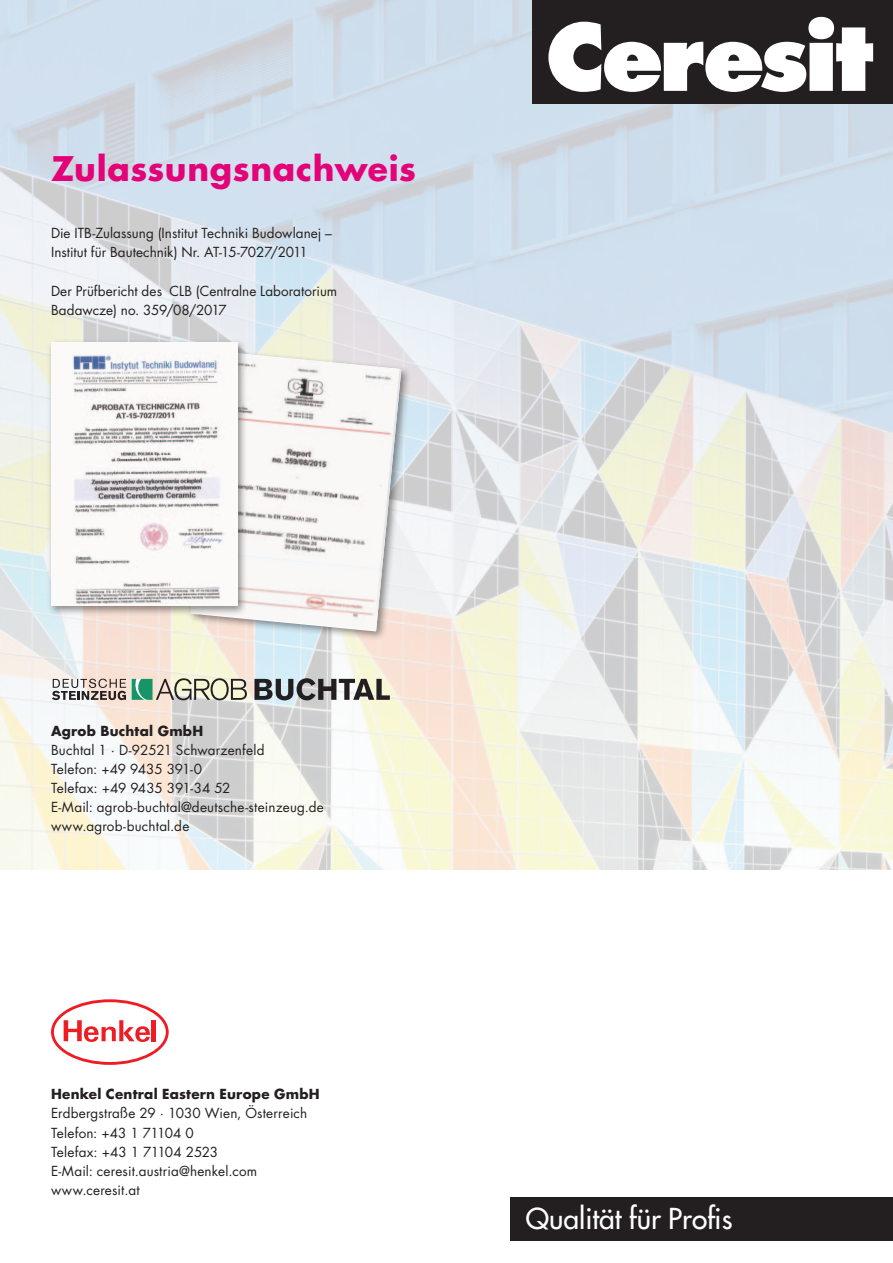
<style>
.page{position:relative;width:893px;height:1263px;background:#fff}
.page>*{position:absolute;margin:0;border:0;box-sizing:border-box;transform-origin:0 0}
.t1{font:700 33px "Futura Std";letter-spacing:.02em;color:#e40278}
.t2{font:28.2px "Futura";color:#fff}
.t3{font:13.5px/19.2px "Futura Std";letter-spacing:.01em;color:#231f20}
.t4{font:700 13.5px "Futura Std";letter-spacing:.02em;color:#231f20}
</style>
<div class="page">
<img style="left:0;top:0;width:893px;height:870px">
<svg style="left:533px;top:0;width:360px;height:103px"></svg>
<div style="left:510px;top:1197px;width:383px;height:44px;background:#231f20"></div>
<svg style="left:51px;top:999px;width:118px;height:66px"></svg>
<svg style="left:254px;top:678px;width:136px;height:22px;background:#838482"></svg>
<svg style="left:132px;top:678px;width:115px;height:22px;background:#a3b19c"></svg>
<svg style="left:52px;top:679px;width:74px;height:21px"></svg>
<div style="left:187px;top:347px;width:224px;height:294px;background:#231f20;opacity:.5"></div>
<img style="left:191px;top:351px;width:210px;height:280px">
<div style="left:47px;top:338px;width:201px;height:278px;background:#231f20;opacity:.5"></div>
<img style="left:51px;top:342px;width:186px;height:263px">
<h1 class="t1" style="left:51px;top:146px;width:366px">Zulassungsnachweis</h1>
<p class="t3" style="left:51px;top:224px;width:282px">Die ITB-Zulassung (Institut Techniki Budowlanej –<br>Institut für Bautechnik) Nr. AT-15-7027/2011</p>
<p class="t3" style="left:51px;top:281px;width:288px">Der Prüfbericht des CLB (Centralne Laboratorium<br>Badawcze) no. 359/08/2017</p>
<p class="t4" style="left:51px;top:722px;width:154px">Agrob Buchtal GmbH</p>
<p class="t3" style="left:51px;top:740px;width:274px">Buchtal 1 · D-92521 Schwarzenfeld<br>Telefon: +49 9435 391-0<br>Telefax: +49 9435 391-34 52<br>E-Mail: agrob-buchtal@deutsche-steinzeug.de www.agrob-buchtal.de</p>
<p class="t4" style="left:51px;top:1085px;width:270px">Henkel Central Eastern Europe GmbH</p>
<p class="t3" style="left:51px;top:1104px;width:258px">Erdbergstraße 29 · 1030 Wien, Österreich<br>Telefon: +43 1 71104 0<br>Telefax: +43 1 71104 2523<br>E-Mail: ceresit.austria@henkel.com www.ceresit.at</p>
<h2 class="t2" style="left:526px;top:1200px;width:208px">Qualität für Profis</h2>
</div>
